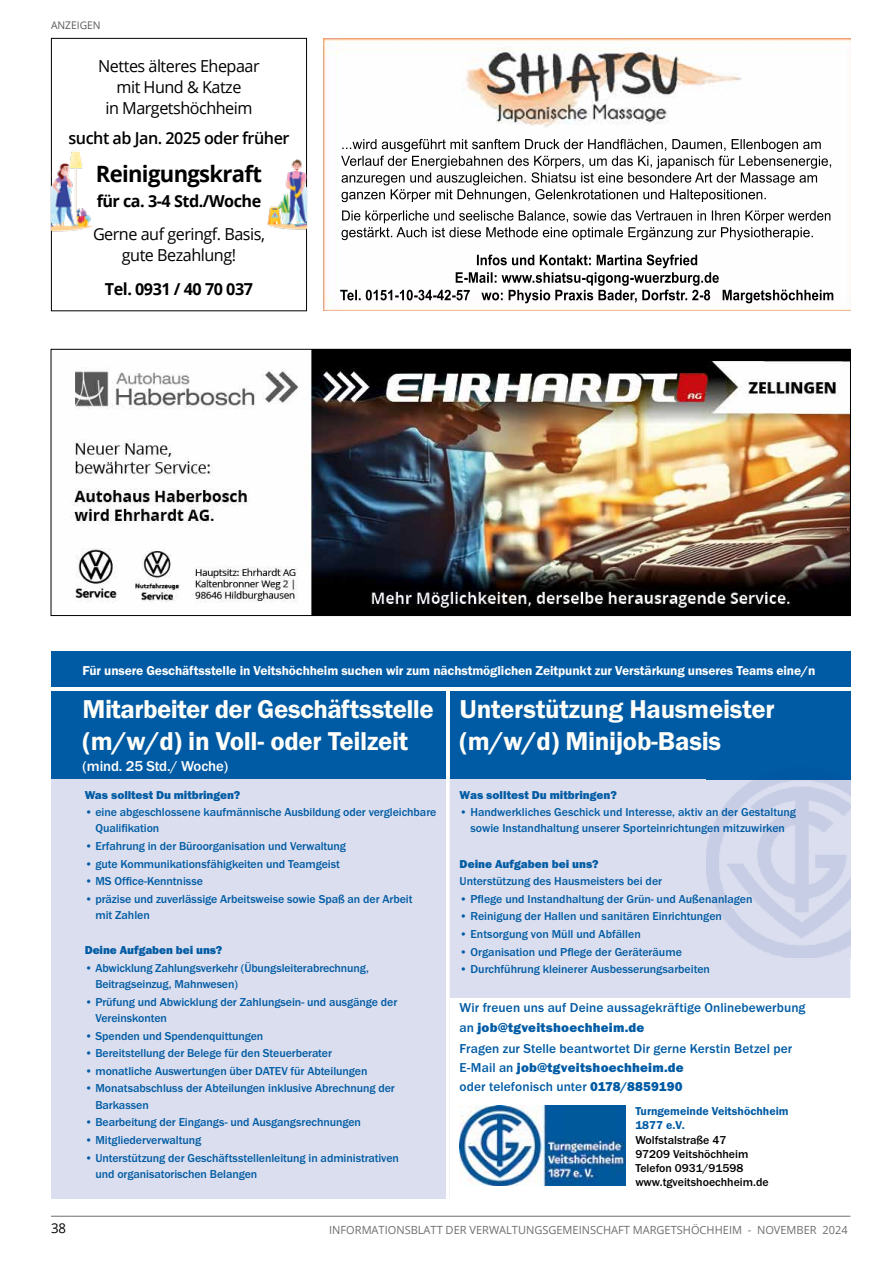
<style>
.page{position:relative;width:893px;height:1263px;background:#fff}
.page>*{position:absolute;margin:0;border:0;box-sizing:border-box;transform-origin:0 0}
.t1{font:26.7px/32.1px "Franklin Gothic URW Dem";letter-spacing:-.01em;color:#fffef9}
.t2{font:700 22.5px "Open Sans";letter-spacing:-.03em;color:#000}
.t3{font:16.5px/21px "Open Sans";letter-spacing:-.03em;color:#000;text-align:center}
.t4{font:700 16.5px "Open Sans";letter-spacing:-.03em;color:#000}
.t5{font:600 16.5px "Open Sans";letter-spacing:-.03em;color:#000}
.t6{font:500 14.85px "Franklin Gothic URW";letter-spacing:-.01em;color:#fff}
.t7{font:13.5px "Open Sans";color:#000}
.t8{font:500 13.35px "Franklin Gothic URW";letter-spacing:.005em;color:#005ba4}
.t9{font:13.35px "Franklin Gothic URW Dem";letter-spacing:-.01em;color:#fff}
.t10{font:13.35px "Franklin Gothic URW Hea";letter-spacing:.015em;color:#005ba4}
.t11{font:500 11.85px/16.4px "Franklin Gothic URW";letter-spacing:-.005em;color:#005ba4}
.t12{font:11.85px "Franklin Gothic URW Hea";color:#005ba4}
.t13{font:500 11.85px/14.2px "Franklin Gothic URW";color:#000}
.t14{font:11.85px/14.2px "Franklin Gothic URW Dem";color:#005ba4}
.t15{font:11.25px "Open Sans";color:#6d6e71}
.t16{font:10.5px "Open Sans";color:#58595b}
.s1{font-family:"Franklin Gothic URW";font-weight:500}
.s2{font-family:"Franklin Gothic URW Hea";font-weight:400}
</style>
<div class="page">
<hr style="left:51px;top:1216px;width:799px;height:1px;background:#6d6e71">
<div style="left:51px;top:695px;width:394px;height:503px;background:#dadeee"></div>
<div style="left:450px;top:779px;width:400px;height:219px;background:#dadeee"></div>
<img style="left:460px;top:1105px;width:165px;height:81px">
<div style="left:51px;top:691px;width:394px;height:88px;background:#005ba4"></div>
<div style="left:51px;top:651px;width:799px;height:35px;background:#005ba4"></div>
<div style="left:450px;top:691px;width:400px;height:88px;background:#005ba4"></div>
<img style="left:706px;top:779px;width:144px;height:179px">
<img style="left:74px;top:351px;width:775px;height:263px">
<img style="left:323px;top:38px;width:528px;height:273px">
<div style="left:51px;top:38px;width:256px;height:273px;border:1px solid #000"></div>
<img style="left:52px;top:140px;width:41px;height:98px">
<img style="left:267px;top:144px;width:39px;height:90px">
<p class="t16" style="left:51px;top:18px;width:51px">ANZEIGEN</p>
<h3 class="t3" style="left:98px;top:55px;width:163px">Nettes älteres Ehepaar mit Hund &amp; Katze<br>in Margetshöchheim</h3>
<h3 class="t5" style="left:69px;top:126px;width:222px">sucht ab Jan. 2025 oder früher</h3>
<h2 class="t2" style="left:96px;top:158px;width:168px">Reinigungskraft</h2>
<h3 class="t4" style="left:97px;top:189px;width:166px">für ca. 3-4 Std./Woche</h3>
<h3 class="t3" style="left:93px;top:223px;width:173px">Gerne auf geringf. Basis, gute Bezahlung!</h3>
<h3 class="t4" style="left:105px;top:278px;width:150px">Tel. 0931 / 40 70 037</h3>
<p class="t9" style="left:83px;top:662px;width:734px">Für unsere Geschäftsstelle in Veitshöchheim suchen wir zum nächstmöglichen Zeitpunkt zur Verstärkung unseres Teams eine/n</p>
<h1 class="t1" style="left:83px;top:693px;width:353px">Mitarbeiter der Geschäftsstelle (m/w/d) in Voll- oder Teilzeit</h1>
<p class="t6" style="left:83px;top:757px;width:147px">(mind. 25 Std./ Woche)</p>
<p class="t12" style="left:85px;top:787px;width:157px">Was solltest Du mitbringen?</p>
<p class="t11" style="left:95px;top:804px;width:342px;text-indent:-11px">• eine abgeschlossene kaufmännische Ausbildung oder vergleichbare<br>Qualifikation</p>
<p class="t11" style="left:85px;top:838px;width:263px">• Erfahrung in der Büroorganisation und Verwaltung</p>
<p class="t11" style="left:85px;top:855px;width:257px">• gute Kommunikationsfähigkeiten und Teamgeist</p>
<p class="t11" style="left:85px;top:873px;width:120px">• MS Office-Kenntnisse</p>
<p class="t11" style="left:95px;top:890px;width:319px;text-indent:-11px">• präzise und zuverlässige Arbeitsweise sowie Spaß an der Arbeit mit Zahlen</p>
<p class="t12" style="left:85px;top:943px;width:139px">Deine Aufgaben bei uns?</p>
<p class="t11" style="left:95px;top:959px;width:275px;text-indent:-11px">• Abwicklung Zahlungsverkehr (Übungsleiterabrechnung,<br>Beitragseinzug, Mahnwesen)</p>
<p class="t11" style="left:95px;top:993px;width:303px;text-indent:-11px">• Prüfung und Abwicklung der Zahlungsein- und ausgänge der<br>Vereinskonten</p>
<p class="t11" style="left:85px;top:1027px;width:180px">• Spenden und Spendenquittungen</p>
<p class="t11" style="left:85px;top:1045px;width:249px">• Bereitstellung der Belege für den Steuerberater</p>
<p class="t11" style="left:85px;top:1062px;width:284px">• monatliche Auswertungen über DATEV für Abteilungen</p>
<p class="t11" style="left:95px;top:1080px;width:301px;text-indent:-11px">• Monatsabschluss der Abteilungen inklusive Abrechnung der<br>Barkassen</p>
<p class="t11" style="left:85px;top:1114px;width:278px">• Bearbeitung der Eingangs- und Ausgangsrechnungen</p>
<p class="t11" style="left:85px;top:1131px;width:118px">• Mitgliederverwaltung</p>
<p class="t11" style="left:95px;top:1149px;width:305px;text-indent:-11px">• Unterstützung der Geschäftsstellenleitung in administrativen und organisatorischen Belangen</p>
<h1 class="t1" style="left:460px;top:693px;width:317px">Unterstützung Hausmeister (m/w/d) Minijob-Basis</h1>
<p class="t12" style="left:460px;top:787px;width:159px">Was solltest Du mitbringen?</p>
<p class="t11" style="left:460px;top:804px;width:338px;text-align:center">• Handwerkliches Geschick und Interesse, aktiv an der Gestaltung sowie Instandhaltung unserer Sporteinrichtungen mitzuwirken</p>
<p class="t12" style="left:460px;top:856px;width:141px">Deine Aufgaben bei uns?</p>
<p class="t11" style="left:460px;top:873px;width:204px">Unterstützung des Hausmeisters bei der</p>
<p class="t11" style="left:460px;top:890px;width:294px">• Pflege und Instandhaltung der Grün- und Außenanlagen</p>
<p class="t11" style="left:460px;top:908px;width:264px">• Reinigung der Hallen und sanitären Einrichtungen</p>
<p class="t11" style="left:460px;top:926px;width:183px">• Entsorgung von Müll und Abfällen</p>
<p class="t11" style="left:460px;top:943px;width:224px">• Organisation und Pflege der Geräteräume</p>
<p class="t11" style="left:460px;top:961px;width:252px">• Durchführung kleinerer Ausbesserungsarbeiten</p>
<p class="t8" style="left:460px;top:999px;width:347px">Wir freuen uns auf Deine aussagekräftige Onlinebewerbung</p>
<p class="t10" style="left:460px;top:1018px;width:186px"><span class="s1">an</span> job@tgveitshoechheim.de</p>
<p class="t8" style="left:460px;top:1040px;width:334px">Fragen zur Stelle beantwortet Dir gerne Kerstin Betzel per</p>
<p class="t10" style="left:460px;top:1059px;width:226px"><span class="s1">E-Mail an</span> job@tgveitshoechheim.de</p>
<p class="t8" style="left:460px;top:1078px;width:225px">oder telefonisch unter <span class="s2">0178/8859190</span></p>
<p class="t14" style="left:635px;top:1104px;width:155px">Turngemeinde Veitshöchheim<br>1877 e.V.</p>
<p class="t13" style="left:635px;top:1132px;width:135px">Wolfstalstraße 47<br>97209 Veitshöchheim<br>Telefon 0931/91598 www.tgveitshoechheim.de</p>
<p class="t7" style="left:51px;top:1219px;width:17px">38</p>
<p class="t15" style="left:329px;top:1222px;width:520px">INFORMATIONSBLATT DER VERWALTUNGSGEMEINSCHAFT MARGETSHÖCHHEIM - NOVEMBER 2024</p>
</div>
